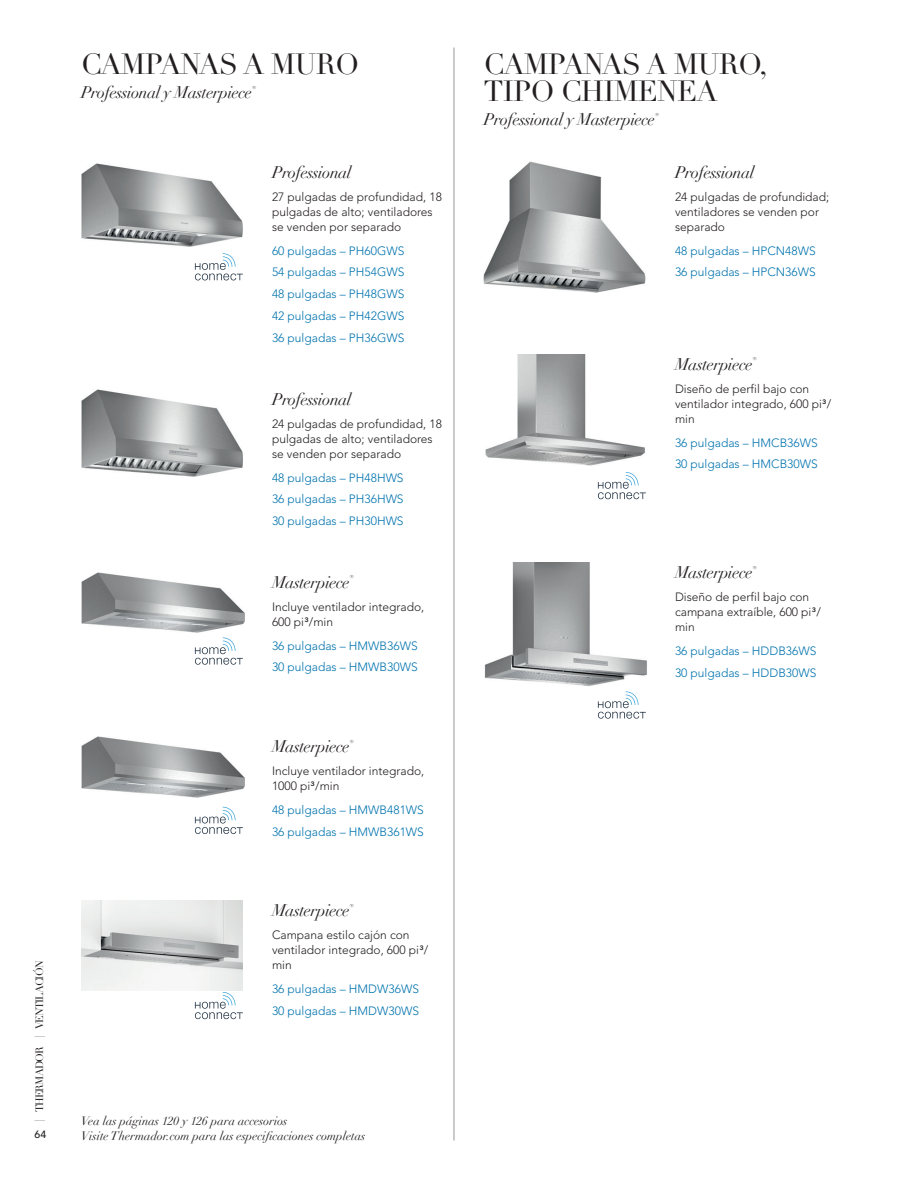
<style>
.page{position:relative;width:918px;height:1188px;background:#fff}
.page>*{position:absolute;margin:0;border:0;box-sizing:border-box;transform-origin:0 0}
.ELA_product_headline{font:28.5px/27px "Didot";letter-spacing:-.025em;color:#231f20}
.ELA_product_title{font:italic 16.5px "Didot";letter-spacing:-.025em;color:#231f20}
.ELA_product_headline-2{font:italic 16.5px "Didot";letter-spacing:-.025em;color:#231f20}
.ELA_product_text{font:300 12px/15px "Avenir LT Std";color:#231f20}
.ELA_product_model_nu{font:300 12px "Avenir LT Std";color:#0073ae}
.ELA_product_website{font:italic 12px "Didot";color:#231f20}
.ELA_page_folio_verti{font:10.5px "Didot";letter-spacing:-.075em;color:#231f20}
.ELA_page_folio_horiz{font:500 10.5px "Avenir LT Std";color:#231f20}
.s1{font-family:"Bosch Sans";font-weight:400}
</style>
<div class="page">
<hr style="left:454px;top:48px;width:1px;height:1092px;background:#939598">
<img style="left:484px;top:562px;width:163px;height:124px">
<img style="left:81px;top:163px;width:162px;height:83px">
<svg style="left:195px;top:253px;width:48px;height:27px"></svg>
<svg style="left:195px;top:992px;width:48px;height:27px"></svg>
<svg style="left:195px;top:637px;width:48px;height:28px"></svg>
<svg style="left:598px;top:691px;width:48px;height:28px"></svg>
<img style="left:81px;top:389px;width:162px;height:87px">
<img style="left:81px;top:572px;width:163px;height:61px">
<img style="left:81px;top:737px;width:163px;height:60px">
<svg style="left:195px;top:807px;width:48px;height:27px"></svg>
<img style="left:81px;top:901px;width:162px;height:89px">
<img style="left:484px;top:162px;width:162px;height:130px">
<img style="left:485px;top:354px;width:159px;height:112px">
<svg style="left:598px;top:472px;width:48px;height:27px"></svg>
<p class="ELA_page_folio_verti" style="left:33px;top:1122px;width:162px;rotate:-90deg">| THERMADOR | VENTILACIÓN</p>
<p class="ELA_page_folio_horiz" style="left:35px;top:1129px;width:13px">64</p>
<p class="ELA_product_headline" style="left:81px;top:52px;width:280px">CAMPANAS A MURO</p>
<p class="ELA_product_headline-2" style="left:81px;top:82px;width:177px">Professional y Masterpiece<sup>®</sup></p>
<p class="ELA_product_title" style="left:272px;top:162px;width:81px">Professional</p>
<p class="ELA_product_text" style="left:272px;top:189px;width:171px">27 pulgadas de profundidad, 18 pulgadas de alto; ventiladores se venden por separado</p>
<p class="ELA_product_model_nu" style="left:272px;top:243px;width:134px">60 pulgadas – PH60GWS</p>
<p class="ELA_product_model_nu" style="left:272px;top:265px;width:134px">54 pulgadas – PH54GWS</p>
<p class="ELA_product_model_nu" style="left:272px;top:287px;width:134px">48 pulgadas – PH48GWS</p>
<p class="ELA_product_model_nu" style="left:272px;top:309px;width:134px">42 pulgadas – PH42GWS</p>
<p class="ELA_product_model_nu" style="left:272px;top:330px;width:134px">36 pulgadas – PH36GWS</p>
<p class="ELA_product_title" style="left:272px;top:389px;width:81px">Professional</p>
<p class="ELA_product_text" style="left:272px;top:416px;width:171px">24 pulgadas de profundidad, 18 pulgadas de alto; ventiladores se venden por separado</p>
<p class="ELA_product_model_nu" style="left:272px;top:470px;width:133px">48 pulgadas – PH48HWS</p>
<p class="ELA_product_model_nu" style="left:272px;top:492px;width:133px">36 pulgadas – PH36HWS</p>
<p class="ELA_product_model_nu" style="left:272px;top:514px;width:133px">30 pulgadas – PH30HWS</p>
<p class="ELA_product_title" style="left:272px;top:572px;width:83px">Masterpiece<sup>®</sup></p>
<p class="ELA_product_text" style="left:272px;top:599px;width:154px">Incluye ventilador integrado,<br>600 pi<span class="s1">³</span>/min</p>
<p class="ELA_product_model_nu" style="left:272px;top:638px;width:147px">36 pulgadas – HMWB36WS</p>
<p class="ELA_product_model_nu" style="left:272px;top:660px;width:147px">30 pulgadas – HMWB30WS</p>
<p class="ELA_product_title" style="left:272px;top:736px;width:83px">Masterpiece<sup>®</sup></p>
<p class="ELA_product_text" style="left:272px;top:764px;width:154px">Incluye ventilador integrado,<br>1000 pi<span class="s1">³</span>/min</p>
<p class="ELA_product_model_nu" style="left:272px;top:803px;width:153px">48 pulgadas – HMWB481WS</p>
<p class="ELA_product_model_nu" style="left:272px;top:825px;width:153px">36 pulgadas – HMWB361WS</p>
<p class="ELA_product_title" style="left:272px;top:900px;width:83px">Masterpiece<sup>®</sup></p>
<p class="ELA_product_text" style="left:272px;top:928px;width:158px">Campana estilo cajón con ventilador integrado, 600 pi<span class="s1">³</span>/ min</p>
<p class="ELA_product_model_nu" style="left:272px;top:982px;width:148px">36 pulgadas – HMDW36WS</p>
<p class="ELA_product_model_nu" style="left:272px;top:1004px;width:148px">30 pulgadas – HMDW30WS</p>
<p class="ELA_product_website" style="left:81px;top:1113px;width:208px">Vea las páginas 120 y 126 para accesorios</p>
<p class="ELA_product_website" style="left:81px;top:1128px;width:286px">Visite Thermador.com para las especificaciones completas</p>
<p class="ELA_product_headline" style="left:484px;top:52px;width:285px">CAMPANAS A MURO,<br>TIPO CHIMENEA</p>
<p class="ELA_product_headline-2" style="left:484px;top:109px;width:177px">Professional y Masterpiece<sup>®</sup></p>
<p class="ELA_product_title" style="left:675px;top:162px;width:81px">Professional</p>
<p class="ELA_product_text" style="left:675px;top:189px;width:156px">24 pulgadas de profundidad; ventiladores se venden por separado</p>
<p class="ELA_product_model_nu" style="left:675px;top:243px;width:142px">48 pulgadas – HPCN48WS</p>
<p class="ELA_product_model_nu" style="left:675px;top:265px;width:142px">36 pulgadas – HPCN36WS</p>
<p class="ELA_product_title" style="left:675px;top:354px;width:83px">Masterpiece<sup>®</sup></p>
<p class="ELA_product_text" style="left:675px;top:381px;width:158px">Diseño de perfil bajo con ventilador integrado, 600 pi<span class="s1">³</span>/ min</p>
<p class="ELA_product_model_nu" style="left:675px;top:435px;width:144px">36 pulgadas – HMCB36WS</p>
<p class="ELA_product_model_nu" style="left:675px;top:457px;width:144px">30 pulgadas – HMCB30WS</p>
<p class="ELA_product_title" style="left:675px;top:562px;width:83px">Masterpiece<sup>®</sup></p>
<p class="ELA_product_text" style="left:675px;top:590px;width:147px">Diseño de perfil bajo con campana extraíble, 600 pi<span class="s1">³</span>/ min</p>
<p class="ELA_product_model_nu" style="left:675px;top:644px;width:143px">36 pulgadas – HDDB36WS</p>
<p class="ELA_product_model_nu" style="left:675px;top:666px;width:143px">30 pulgadas – HDDB30WS</p>
</div>
